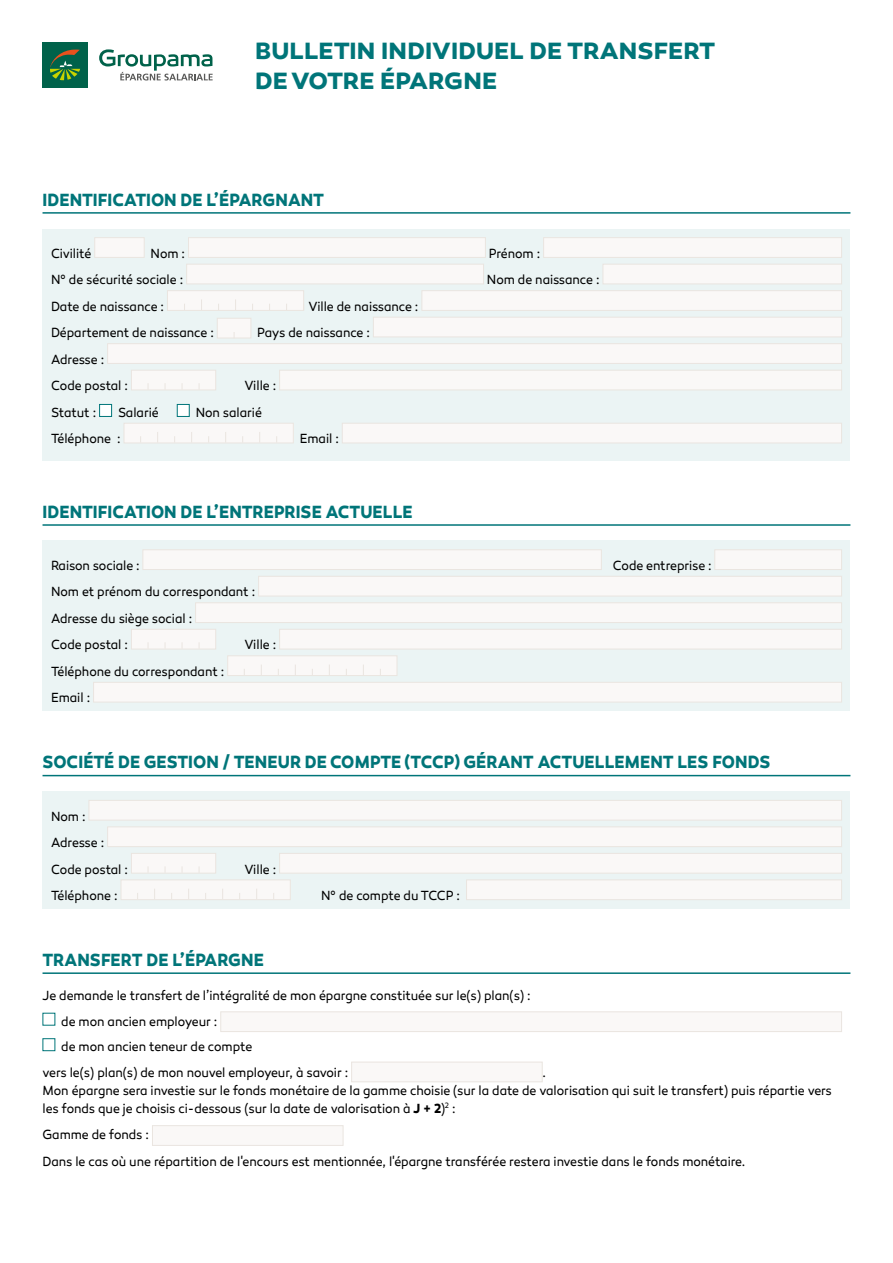
<style>
.page{position:relative;width:893px;height:1263px;background:#fff}
.page>*{position:absolute;margin:0;border:0;box-sizing:border-box;transform-origin:0 0}
.t1{font:700 24px/30px "Canaro";letter-spacing:.005em;color:#007579}
.t2{font:700 18px "Canaro";letter-spacing:.005em;color:#007579;scale:.9 1}
.t3{font:13.5px/26.5px "Canaro";letter-spacing:-.005em;color:#000;scale:.9 1}
.s1{font-weight:700}
</style>
<div class="page">
<div style="left:43px;top:43px;width:45px;height:45px;background:#00624a"></div>
<svg style="left:50px;top:50px;width:30px;height:30px"></svg>
<svg style="left:99px;top:49px;width:114px;height:32px"></svg>
<hr style="left:43px;top:212px;width:807px;height:2px;background:#007579">
<hr style="left:43px;top:524px;width:807px;height:2px;background:#007579">
<hr style="left:43px;top:775px;width:807px;height:1px;background:#007579">
<hr style="left:43px;top:972px;width:807px;height:2px;background:#007579">
<div style="left:43px;top:229px;width:807px;height:231px;background:#ebf4f4"></div>
<div style="left:94px;top:237px;width:51px;height:21px;background:#faf8f7;border:1px solid #eae5e0"></div>
<div style="left:188px;top:237px;width:298px;height:21px;background:#faf8f7;border:1px solid #eae5e0"></div>
<div style="left:543px;top:237px;width:299px;height:21px;background:#faf8f7;border:1px solid #eae5e0"></div>
<div style="left:186px;top:264px;width:298px;height:20px;background:#faf8f7;border:1px solid #eae5e0"></div>
<div style="left:603px;top:264px;width:239px;height:20px;background:#faf8f7;border:1px solid #eae5e0"></div>
<div style="left:167px;top:291px;width:137px;height:19px;background:#faf8f7"></div>
<div style="left:167px;top:290px;width:137px;height:21px;border:1px solid #eae5e0"></div>
<div style="left:421px;top:290px;width:421px;height:21px;background:#faf8f7;border:1px solid #eae5e0"></div>
<div style="left:217px;top:318px;width:34px;height:20px;background:#faf8f7;border:1px solid #eae5e0"></div>
<div style="left:373px;top:317px;width:469px;height:20px;background:#faf8f7;border:1px solid #eae5e0"></div>
<div style="left:107px;top:343px;width:735px;height:21px;background:#faf8f7;border:1px solid #eae5e0"></div>
<div style="left:131px;top:370px;width:85px;height:20px;background:#faf8f7"></div>
<div style="left:131px;top:370px;width:85px;height:20px;border:1px solid #eae5e0"></div>
<div style="left:279px;top:370px;width:563px;height:20px;background:#faf8f7;border:1px solid #eae5e0"></div>
<div style="left:99px;top:404px;width:13px;height:13px;background:#fff;border:1px solid #007579"></div>
<div style="left:177px;top:404px;width:13px;height:13px;background:#fff;border:1px solid #007579"></div>
<div style="left:124px;top:423px;width:169px;height:20px;background:#faf8f7"></div>
<div style="left:124px;top:423px;width:170px;height:20px;border:1px solid #eae5e0"></div>
<div style="left:342px;top:423px;width:500px;height:20px;background:#faf8f7;border:1px solid #eae5e0"></div>
<div style="left:43px;top:541px;width:807px;height:170px;background:#ebf4f4"></div>
<div style="left:142px;top:549px;width:460px;height:21px;background:#faf8f7;border:1px solid #eae5e0"></div>
<div style="left:714px;top:549px;width:128px;height:21px;background:#faf8f7;border:1px solid #eae5e0"></div>
<div style="left:258px;top:576px;width:584px;height:20px;background:#faf8f7;border:1px solid #eae5e0"></div>
<div style="left:195px;top:602px;width:647px;height:21px;background:#faf8f7;border:1px solid #eae5e0"></div>
<div style="left:131px;top:629px;width:85px;height:20px;background:#faf8f7"></div>
<div style="left:131px;top:629px;width:85px;height:20px;border:1px solid #eae5e0"></div>
<div style="left:279px;top:629px;width:563px;height:20px;background:#faf8f7;border:1px solid #eae5e0"></div>
<div style="left:228px;top:656px;width:169px;height:19px;background:#faf8f7"></div>
<div style="left:227px;top:655px;width:170px;height:21px;border:1px solid #eae5e0"></div>
<div style="left:93px;top:682px;width:749px;height:20px;background:#faf8f7;border:1px solid #eae5e0"></div>
<div style="left:43px;top:791px;width:807px;height:117px;background:#ebf4f4"></div>
<div style="left:89px;top:800px;width:753px;height:20px;background:#faf8f7;border:1px solid #eae5e0"></div>
<div style="left:107px;top:826px;width:735px;height:21px;background:#faf8f7;border:1px solid #eae5e0"></div>
<div style="left:131px;top:853px;width:85px;height:20px;background:#faf8f7"></div>
<div style="left:131px;top:853px;width:85px;height:20px;border:1px solid #eae5e0"></div>
<div style="left:279px;top:853px;width:563px;height:20px;background:#faf8f7;border:1px solid #eae5e0"></div>
<div style="left:121px;top:880px;width:169px;height:20px;background:#faf8f7"></div>
<div style="left:121px;top:879px;width:170px;height:21px;border:1px solid #eae5e0"></div>
<div style="left:466px;top:879px;width:376px;height:21px;background:#faf8f7;border:1px solid #eae5e0"></div>
<div style="left:220px;top:1011px;width:622px;height:21px;background:#faf8f7;border:1px solid #eae5e0"></div>
<div style="left:43px;top:1038px;width:12px;height:13px;background:#fff;border:1px solid #007579"></div>
<div style="left:351px;top:1062px;width:192px;height:20px;background:#faf8f7;border:1px solid #eae5e0"></div>
<div style="left:152px;top:1125px;width:191px;height:21px;background:#faf8f7;border:1px solid #eae5e0"></div>
<h1 class="t1" style="left:255px;top:36px;width:462px">BULLETIN INDIVIDUEL DE TRANSFERT<br>DE VOTRE ÉPARGNE</h1>
<h2 class="t2" style="left:43px;top:188px;width:314px">IDENTIFICATION DE L’ÉPARGNANT</h2>
<p class="t3" style="left:51px;top:240px;width:46px">Civilité</p>
<p class="t3" style="left:151px;top:240px;width:40px">Nom :</p>
<p class="t3" style="left:489px;top:240px;width:59px">Prénom :</p>
<p class="t3" style="left:51px;top:267px;width:148px">N° de sécurité sociale :</p>
<p class="t3" style="left:487px;top:267px;width:127px">Nom de naissance :</p>
<p class="t3" style="left:51px;top:293px;width:127px">Date de naissance :</p>
<p class="t3" style="left:309px;top:293px;width:124px">Ville de naissance :</p>
<p class="t3" style="left:51px;top:320px;width:182px">Département de naissance :</p>
<p class="t3" style="left:257px;top:320px;width:127px">Pays de naissance :</p>
<p class="t3" style="left:51px;top:346px;width:87px">Adresse :<br>Code postal :</p>
<p class="t3" style="left:244px;top:373px;width:37px">Ville :</p>
<p class="t3" style="left:51px;top:399px;width:52px">Statut :</p>
<p class="t3" style="left:118px;top:399px;width:47px">Salarié</p>
<p class="t3" style="left:196px;top:399px;width:75px">Non salarié</p>
<p class="t3" style="left:51px;top:426px;width:79px">Téléphone :</p>
<p class="t3" style="left:300px;top:426px;width:45px">Email :</p>
<h2 class="t2" style="left:43px;top:500px;width:413px">IDENTIFICATION DE L’ENTREPRISE ACTUELLE</h2>
<p class="t3" style="left:51px;top:552px;width:100px">Raison sociale :</p>
<p class="t3" style="left:613px;top:552px;width:111px">Code entreprise :</p>
<p class="t3" style="left:51px;top:579px;width:228px">Nom et prénom du correspondant :<br>Adresse du siège social :<br>Code postal :</p>
<p class="t3" style="left:244px;top:632px;width:37px">Ville :</p>
<p class="t3" style="left:51px;top:658px;width:194px">Téléphone du correspondant :<br>Email :</p>
<h2 class="t2" style="left:43px;top:751px;width:810px">SOCIÉTÉ DE GESTION / TENEUR DE COMPTE (TCCP) GÉRANT ACTUELLEMENT LES FONDS</h2>
<p class="t3" style="left:51px;top:803px;width:87px">Nom :<br>Adresse :<br>Code postal :</p>
<p class="t3" style="left:244px;top:856px;width:37px">Ville :</p>
<p class="t3" style="left:51px;top:882px;width:75px">Téléphone :</p>
<p class="t3" style="left:321px;top:882px;width:156px">N° de compte du TCCP :</p>
<h2 class="t2" style="left:43px;top:949px;width:247px">TRANSFERT DE L’ÉPARGNE</h2>
<p class="t3" style="left:43px;top:982px;width:544px">Je demande le transfert de l’intégralité de mon épargne constituée sur le(s) plan(s) :</p>
<p class="t3" style="left:61px;top:1008px;width:175px">de mon ancien employeur :</p>
<p class="t3" style="left:61px;top:1033px;width:214px">de mon ancien teneur de compte</p>
<p class="t3" style="left:43px;top:1059px;width:341px">vers le(s) plan(s) de mon nouvel employeur, à savoir :</p>
<p class="t3" style="left:43px;top:1063px;width:879px;line-height:18px;text-indent:500px">.<br>Mon épargne sera investie sur le fonds monétaire de la gamme choisie (sur la date de valorisation qui suit le transfert) puis répartie vers les fonds que je choisis ci-dessous (sur la date de valorisation à <span class="s1">J + 2</span>)<sup>2</sup> :</p>
<p class="t3" style="left:43px;top:1121px;width:782px">Gamme de fonds :<br>Dans le cas où une répartition de l'encours est mentionnée, l'épargne transférée restera investie dans le fonds monétaire.</p>
</div>
